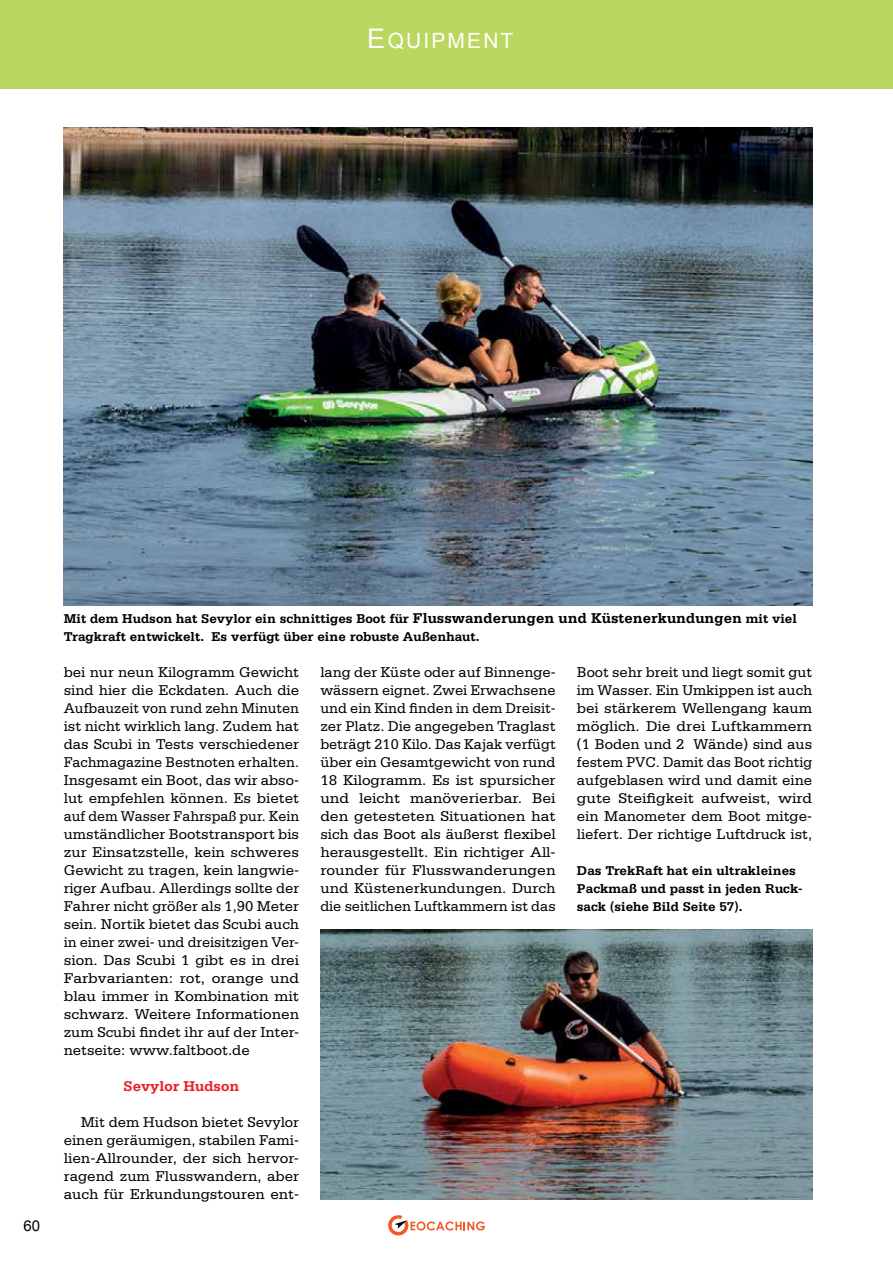
<style>
.page{position:relative;width:893px;height:1263px;background:#fff}
.page>*{position:absolute;margin:0;border:0;box-sizing:border-box;transform-origin:0 0}
.t1{font:21px "Arial";letter-spacing:.1em;color:#fff}
.t2{font:15px/18px "Serifa Std";color:#000;text-align:justify}
.t3{font:700 15px "Serifa Std";color:#ed1d24}
.t4{font:15px "Arial";color:#000}
.t5{font:700 13.5px/18px "Serifa Std";color:#000}
.s1{font-size:27px}
.s2{font-size:15px}
</style>
<div class="page">
<div style="left:0;top:0;width:893px;height:88px;background:#bad75f"></div>
<svg style="left:388px;top:1215px;width:97px;height:21px"></svg>
<img style="left:64px;top:127px;width:748px;height:478px">
<img style="left:320px;top:929px;width:492px;height:270px">
<h1 class="t1" style="left:367px;top:27px;width:148px"><span class="s1">E</span>QUIPMENT</h1>
<p class="t4" style="left:24px;top:1216px;width:18px">60</p>
<p class="t5" style="left:64px;top:610px;width:735px">Mit dem Hudson hat Sevylor ein schnittiges Boot für <span class="s2">Flusswanderungen und Küstenerkundungen</span> mit viel<br>Tragkraft entwickelt. Es verfügt über eine robuste Außenhaut.</p>
<p class="t2" style="left:64px;top:663px;width:237px">bei nur neun Kilogramm Gewicht sind hier die Eckdaten. Auch die Aufbauzeit von rund zehn Minuten ist nicht wirklich lang. Zudem hat das Scubi in Tests verschiedener Fachmagazine Bestnoten erhalten.<br>Insgesamt ein Boot, das wir abso&shy;lut empfehlen können. Es bietet auf dem Wasser Fahrspaß pur. Kein umständlicher Bootstransport bis zur Einsatzstelle, kein schweres Gewicht zu tragen, kein langwie&shy;riger Aufbau. Allerdings sollte der Fahrer nicht größer als 1,90 Meter sein. Nortik bietet das Scubi auch in einer zwei- und dreisitzigen Ver&shy;sion. Das Scubi 1 gibt es in drei Farbvarianten: rot, orange und blau immer in Kombination mit schwarz. Weitere Informationen zum Scubi findet ihr auf der Inter&shy;netseite: www.faltboot.de</p>
<p class="t3" style="left:123px;top:1077px;width:117px">Sevylor Hudson</p>
<p class="t2" style="left:64px;top:1113px;width:237px;text-indent:17px">Mit dem Hudson bietet Sevylor einen geräumigen, stabilen Fami&shy;lien-Allrounder, der sich hervor&shy;ragend zum Flusswandern, aber auch für Erkundungstouren ent-</p>
<p class="t2" style="left:320px;top:663px;width:237px">lang der Küste oder auf Binnenge&shy;wässern eignet. Zwei Erwachsene und ein Kind finden in dem Dreisit&shy;zer Platz. Die angegeben Traglast beträgt 210 Kilo. Das Kajak verfügt über ein Gesamtgewicht von rund 18 Kilogramm. Es ist spursicher und leicht manöverierbar. Bei den getesteten Situationen hat sich das Boot als äußerst flexibel herausgestellt. Ein richtiger All&shy;rounder für Flusswanderungen und Küstenerkundungen. Durch die seitlichen Luftkammern ist das</p>
<p class="t2" style="left:577px;top:663px;width:237px">Boot sehr breit und liegt somit gut im Wasser. Ein Umkippen ist auch bei stärkerem Wellengang kaum möglich. Die drei Luftkammern (1 Boden und 2 Wände) sind aus festem PVC. Damit das Boot richtig aufgeblasen wird und damit eine gute Steifigkeit aufweist, wird ein Manometer dem Boot mitge&shy;liefert. Der richtige Luftdruck ist,</p>
<p class="t5" style="left:577px;top:861px;width:227px">Das TrekRaft hat ein ultrakleines<br>Packmaß und passt in jeden Ruck&shy;sack (siehe Bild Seite 57).</p>
</div>
